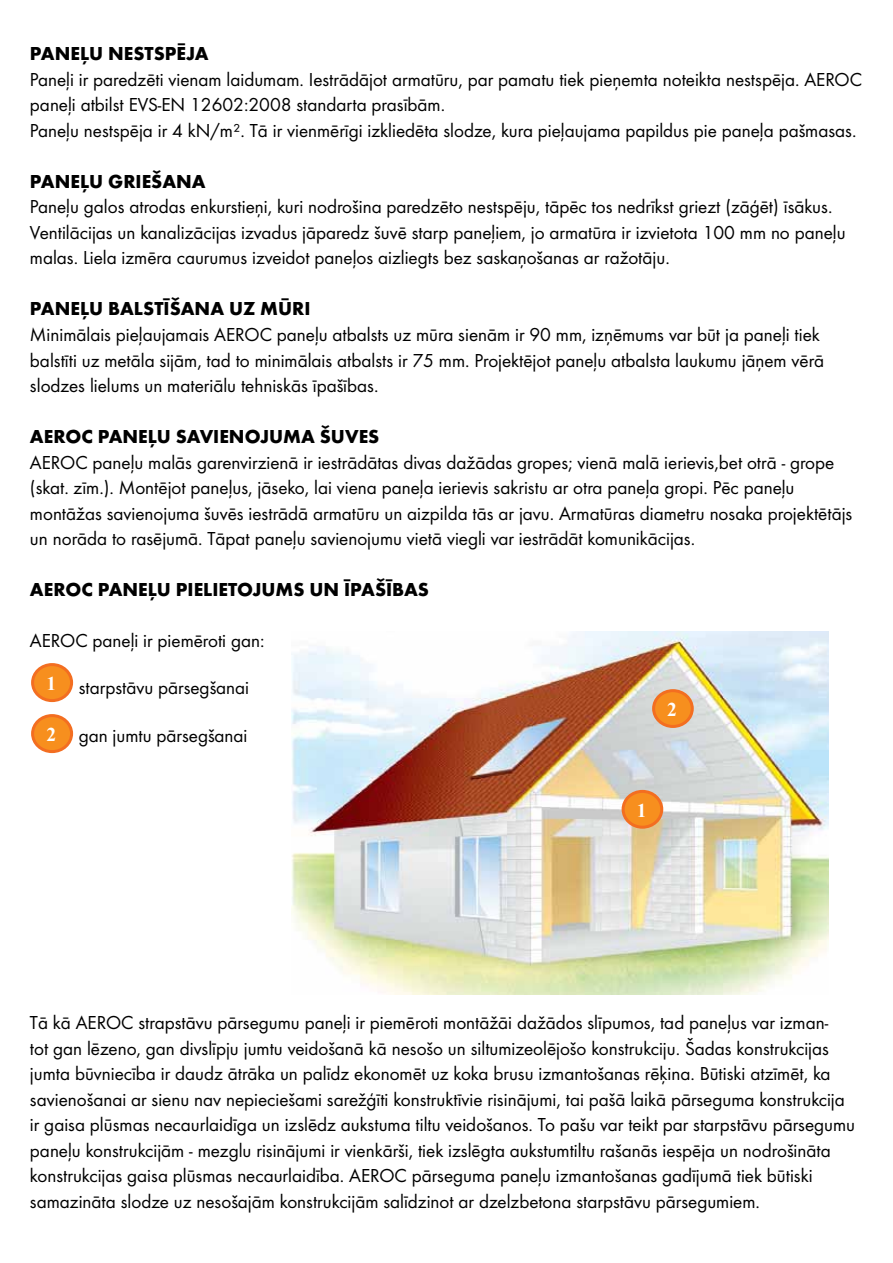
<style>
.page{position:relative;width:893px;height:1263px;background:#fff}
.page>*{position:absolute;margin:0;border:0;box-sizing:border-box;transform-origin:0 0}
.t1{font:19.5px/25.5px "Futura Boo";color:#000}
.t2{font:700 19.5px "Futura";color:#000}
.t3{font:700 19.5px "Times New Roman";color:#fff}
</style>
<div class="page">
<div style="left:33px;top:665px;width:39px;height:36px;background:#f78f1e;border-radius:50%"></div>
<div style="left:31px;top:663px;width:42px;height:39px;border:3px solid #f36e21;border-radius:50%"></div>
<div style="left:33px;top:716px;width:39px;height:36px;background:#f78f1e;border-radius:50%"></div>
<div style="left:31px;top:714px;width:42px;height:39px;border:3px solid #f36e21;border-radius:50%"></div>
<img style="left:291px;top:631px;width:537px;height:364px">
<div style="left:623px;top:791px;width:39px;height:36px;background:#f78f1e;border-radius:50%"></div>
<div style="left:622px;top:790px;width:41px;height:39px;border:3px solid #f36e21;border-radius:50%"></div>
<div style="left:654px;top:691px;width:38px;height:35px;background:#f78f1e;border-radius:50%"></div>
<div style="left:652px;top:689px;width:42px;height:39px;border:3px solid #f36e21;border-radius:50%"></div>
<p class="t2" style="left:30px;top:42px;width:25px">PANEĻU</p>
<p class="t2" style="left:108px;top:42px;width:12px">NESTSPĒ</p>
<p class="t2" style="left:186px;top:42px;width:24px">JA</p>
<p class="t1" style="left:30px;top:67px;width:834px">Paneļi ir paredzēti vienam laidumam. Iestrādājot armatūru, par pamatu tiek pieņemta noteikta nestspēja. AEROC paneļi atbilst EVS-EN 12602:2008 standarta prasībām.<br>Paneļu nestspēja ir 4 kN/m². Tā ir vienmērīgi izkliedēta slodze, kura pieļaujama papildus pie paneļa pašmasas.</p>
<p class="t2" style="left:30px;top:169px;width:25px">PANEĻU</p>
<p class="t2" style="left:108px;top:169px;width:12px">GRIE</p>
<p class="t2" style="left:151px;top:169px;width:27px">ŠANA</p>
<p class="t1" style="left:30px;top:194px;width:817px">Paneļu galos atrodas enkurstieņi, kuri nodrošina paredzēto nestspēju, tāpēc tos nedrīkst griezt (zāģēt) īsākus.<br>Ventilācijas un kanalizācijas izvadus jāparedz šuvē starp paneļiem, jo armatūra ir izvietota 100 mm no paneļu malas. Liela izmēra caurumus izveidot paneļos aizliegts bez saskaņošanas ar ražotāju.</p>
<p class="t2" style="left:30px;top:297px;width:25px">PANEĻU</p>
<p class="t2" style="left:108px;top:297px;width:88px">BALSTĪŠANA</p>
<p class="t2" style="left:229px;top:297px;width:72px">UZ MŪRI</p>
<p class="t1" style="left:30px;top:322px;width:796px">Minimālais pieļaujamais AEROC paneļu atbalsts uz mūra sienām ir 90 mm, izņēmums var būt ja paneļi tiek balstīti uz metāla sijām, tad to minimālais atbalsts ir 75 mm. Projektējot paneļu atbalsta laukumu jāņem vērā slodzes lielums un materiālu tehniskās īpašības.</p>
<p class="t2" style="left:30px;top:424px;width:81px">AEROC PANEĻU</p>
<p class="t2" style="left:176px;top:424px;width:13px">SAVIENO</p>
<p class="t2" style="left:260px;top:424px;width:25px">JUMA</p>
<p class="t2" style="left:320px;top:424px;width:24px">ŠUVES</p>
<p class="t1" style="left:30px;top:449px;width:824px">AEROC paneļu malās garenvirzienā ir iestrādātas divas dažādas gropes; vienā malā ierievis,bet otrā - grope (skat. zīm.). Montējot paneļus, jāseko, lai viena paneļa ierievis sakristu ar otra paneļa gropi. Pēc paneļu montāžas savienojuma šuvēs iestrādā armatūru un aizpilda tās ar javu. Armatūras diametru nosaka projektētājs un norāda to rasējumā. Tāpat paneļu savienojumu vietā viegli var iestrādāt komunikācijas.</p>
<p class="t2" style="left:30px;top:577px;width:81px">AEROC PANEĻU</p>
<p class="t2" style="left:176px;top:577px;width:48px">PIELIETO</p>
<p class="t2" style="left:252px;top:577px;width:24px">JUMS</p>
<p class="t2" style="left:309px;top:577px;width:108px">UN ĪPAŠĪBAS</p>
<p class="t1" style="left:30px;top:628px;width:236px">AEROC paneļi ir piemēroti gan:</p>
<p class="t1" style="left:79px;top:674px;width:172px">starpstāvu pārsegšanai</p>
<p class="t1" style="left:79px;top:722px;width:170px">gan jumtu pārsegšanai</p>
<p class="t3" style="left:46px;top:670px;width:11px">1</p>
<p class="t3" style="left:46px;top:721px;width:11px">2</p>
<p class="t3" style="left:667px;top:696px;width:11px">2</p>
<p class="t3" style="left:637px;top:796px;width:11px">1</p>
<p class="t1" style="left:30px;top:1010px;width:827px">Tā kā AEROC strapstāvu pārsegumu paneļi ir piemēroti montāžāi dažādos slīpumos, tad paneļus var izman-<br>tot gan lēzeno, gan divslīpju jumtu veidošanā kā nesošo un siltumizeolējošo konstrukciju. Šadas konstrukcijas jumta būvniecība ir daudz ātrāka un palīdz ekonomēt uz koka brusu izmantošanas rēķina. Būtiski atzīmēt, ka savienošanai ar sienu nav nepieciešami sarežģīti konstruktīvie risinājumi, tai pašā laikā pārseguma konstrukcija ir gaisa plūsmas necaurlaidīga un izslēdz aukstuma tiltu veidošanos. To pašu var teikt par starpstāvu pārsegumu paneļu konstrukcijām - mezglu risinājumi ir vienkārši, tiek izslēgta aukstumtiltu rašanās iespēja un nodrošināta konstrukcijas gaisa plūsmas necaurlaidība. AEROC pārseguma paneļu izmantošanas gadījumā tiek būtiski samazināta slodze uz nesošajām konstrukcijām salīdzinot ar dzelzbetona starpstāvu pārsegumiem.</p>
</div>
